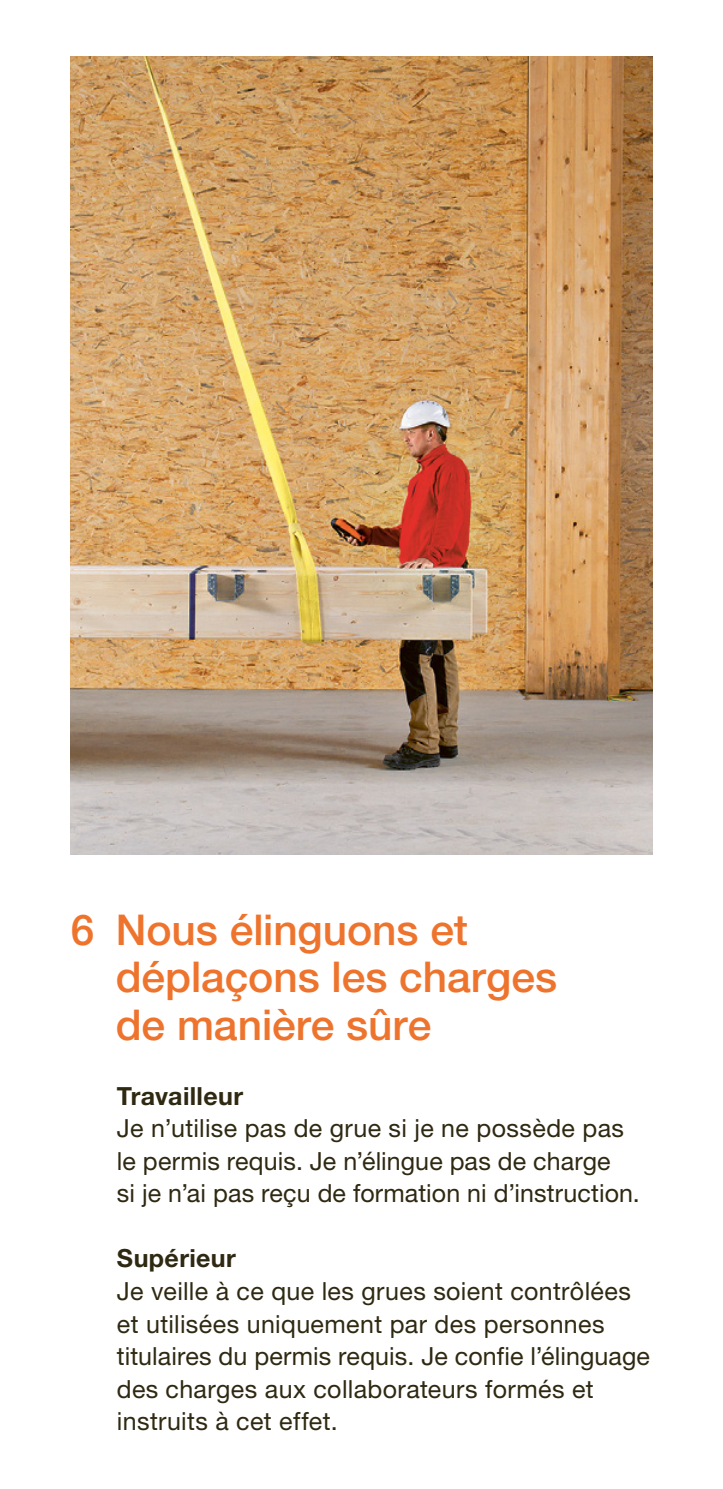
<style>
.page{position:relative;width:723px;height:1489px;background:#fff}
.page>*{position:absolute;margin:0;border:0;box-sizing:border-box;transform-origin:0 0}
.t1{font:500 42.5px/47.5px "Helvetica Neue LT Std";color:#ee742d}
.t2{font:25px/32.5px "Helvetica Neue LT Std";letter-spacing:.01em;color:#2f2912}
.t3{font:700 25px "Helvetica Neue LT Std";letter-spacing:.015em;color:#2f2912}
</style>
<div class="page">
<img style="left:71px;top:57px;width:581px;height:797px">
<h1 class="t1" style="left:116px;top:905px;width:443px;text-indent:-45px">6 Nous élinguons et déplaçons les charges de manière sûre</h1>
<p class="t3" style="left:117px;top:1080px;width:128px">Travailleur</p>
<p class="t2" style="left:117px;top:1111px;width:524px">Je n’utilise pas de grue si je ne possède pas le permis requis. Je n’élingue pas de charge<br>si je n’ai pas reçu de formation ni d’instruction.</p>
<p class="t3" style="left:117px;top:1242px;width:121px">Supérieur</p>
<p class="t2" style="left:117px;top:1274px;width:534px">Je veille à ce que les grues soient contrôlées et utilisées uniquement par des personnes titulaires du permis requis. Je confie l’élinguage des charges aux collaborateurs formés et instruits à cet effet.</p>
</div>
